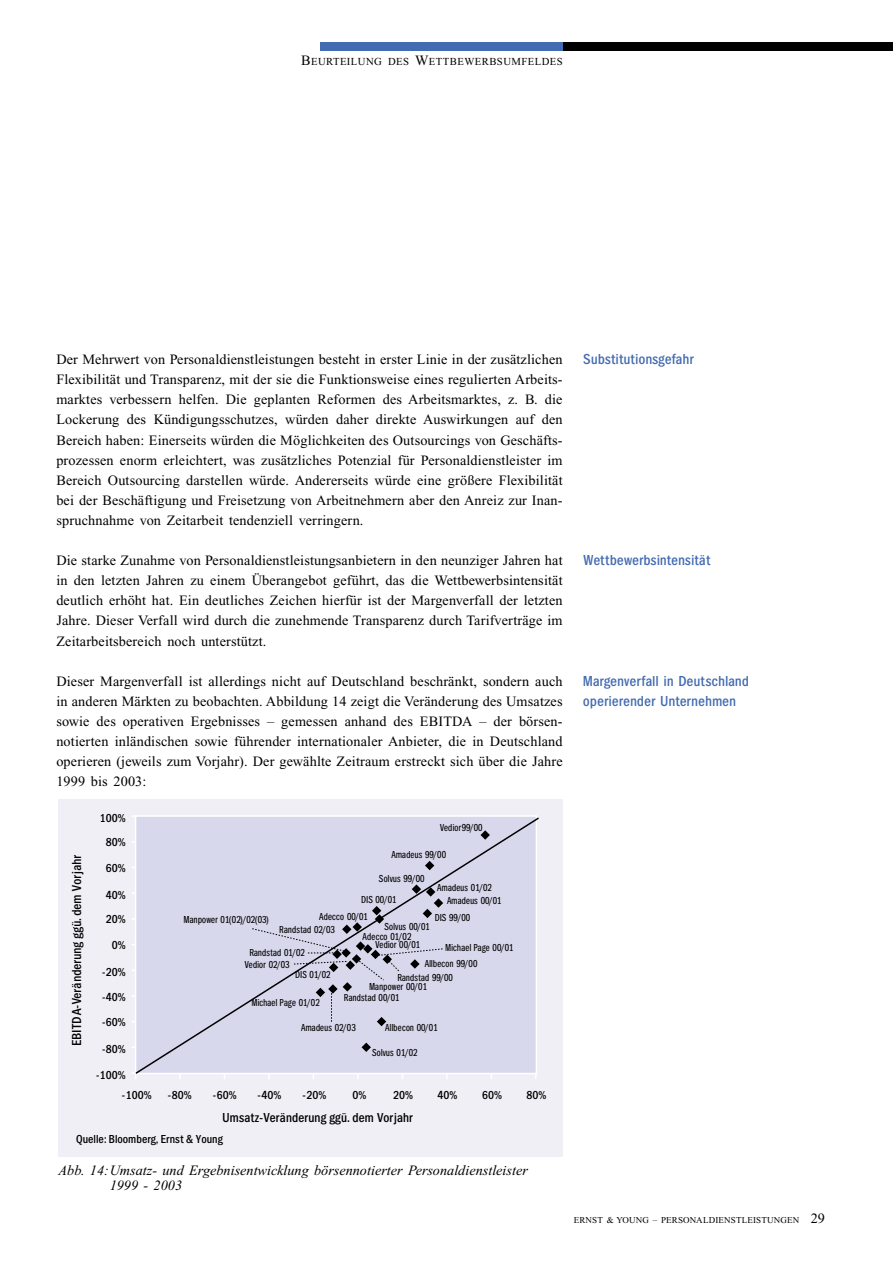
<style>
.page{position:relative;width:893px;height:1263px;background:#fff}
.page>*{position:absolute;margin:0;border:0;box-sizing:border-box;transform-origin:0 0}
.t1{font:15px/20.1px "EY Gothic Cond Med";letter-spacing:.01em;color:#436bb1}
.t2{font:14.25px/20.1px "Times";letter-spacing:.01em;color:#000;text-align:justify}
.t3{font:italic 14.25px/15px "Times";color:#000}
.t4{font:13.5px "EY Gothic Cond Med";color:#000}
.t5{font:12px/20.1px "EY Gothic Cond Med";color:#000}
.t6{font:10.65px "Times";letter-spacing:.04em;color:#000}
.t7{font:10.5px/20.1px "EY Gothic Comp Book";color:#000}
.t8{font:9px "Times";letter-spacing:.02em;color:#000}
.s1{font-size:14.25px}
</style>
<div class="page">
<div style="left:562px;top:43px;width:330px;height:8px;background:#000"></div>
<div style="left:320px;top:43px;width:242px;height:8px;background:#436bb1"></div>
<div style="left:59px;top:799px;width:503px;height:358px;background:#f0eff6"></div>
<div style="left:135px;top:816px;width:404px;height:259px;background:#d7d8ec"></div>
<svg style="left:132px;top:1072px;width:4px;height:7px"></svg>
<svg style="left:361px;top:1043px;width:10px;height:9px"></svg>
<svg style="left:425px;top:861px;width:9px;height:9px"></svg>
<svg style="left:480px;top:830px;width:10px;height:10px"></svg>
<svg style="left:251px;top:884px;width:193px;height:142px;background:#cccde0"></svg>
<p class="t6" style="left:301px;top:58px;width:263px"><span class="s1">B</span>EURTEILUNG DES <span class="s1">W</span>ETTBEWERBSUMFELDES</p>
<p class="t2" style="left:56px;top:351px;width:507px">Der Mehrwert von Personaldienstleistungen besteht in erster Linie in der zusätzlichen Flexibilität und Transparenz, mit der sie die Funktionsweise eines regulierten Arbeits&shy;marktes verbessern helfen. Die geplanten Reformen des Arbeitsmarktes, z. B. die Lockerung des Kündigungsschutzes, würden daher direkte Auswirkungen auf den Bereich haben: Einerseits würden die Möglichkeiten des Outsourcings von Geschäfts&shy;prozessen enorm erleichtert, was zusätzliches Potenzial für Personaldienstleister im Bereich Outsourcing darstellen würde. Andererseits würde eine größere Flexibilität bei der Beschäftigung und Freisetzung von Arbeitnehmern aber den Anreiz zur Inan&shy;spruchnahme von Zeitarbeit tendenziell verringern.</p>
<p class="t2" style="left:56px;top:552px;width:507px">Die starke Zunahme von Personaldienstleistungsanbietern in den neunziger Jahren hat in den letzten Jahren zu einem Überangebot geführt, das die Wettbewerbsintensität deutlich erhöht hat. Ein deutliches Zeichen hierfür ist der Margenverfall der letzten Jahre. Dieser Verfall wird durch die zunehmende Transparenz durch Tarifverträge im Zeitarbeitsbereich noch unterstützt.</p>
<p class="t2" style="left:56px;top:672px;width:508px">Dieser Margenverfall ist allerdings nicht auf Deutschland beschränkt, sondern auch in anderen Märkten zu beobachten. Abbildung 14 zeigt die Veränderung des Umsatzes sowie des operativen Ergebnisses – gemessen anhand des EBITDA – der börsen&shy;notierten inländischen sowie führender internationaler Anbieter, die in Deutschland operieren (jeweils zum Vorjahr). Der gewählte Zeitraum erstreckt sich über die Jahre 1999 bis 2003:</p>
<p class="t4" style="left:73px;top:1045px;width:192px;rotate:-90deg">EBITDA-Veränderung ggü. dem Vorjahr</p>
<p class="t5" style="left:100px;top:810px;width:27px">100%</p>
<p class="t5" style="left:106px;top:834px;width:21px">80%</p>
<p class="t5" style="left:106px;top:860px;width:21px">60%</p>
<p class="t5" style="left:106px;top:887px;width:21px">40%</p>
<p class="t5" style="left:106px;top:911px;width:21px">20%</p>
<p class="t5" style="left:112px;top:937px;width:15px">0%</p>
<p class="t5" style="left:103px;top:964px;width:25px">-20%</p>
<p class="t5" style="left:103px;top:989px;width:25px">-40%</p>
<p class="t5" style="left:103px;top:1014px;width:25px">-60%</p>
<p class="t5" style="left:103px;top:1041px;width:25px">-80%</p>
<p class="t5" style="left:122px;top:1067px;width:31px;text-indent:-26px">-100% -100%</p>
<p class="t7" style="left:440px;top:819px;width:44px">Vedior99/00</p>
<p class="t7" style="left:392px;top:846px;width:56px">Amadeus 99/00</p>
<p class="t7" style="left:379px;top:870px;width:47px">Solvus 99/00</p>
<p class="t7" style="left:385px;top:918px;width:47px">Solvus 00/01</p>
<p class="t7" style="left:437px;top:879px;width:56px">Amadeus 01/02</p>
<p class="t7" style="left:362px;top:891px;width:36px">DIS 00/01</p>
<p class="t7" style="left:447px;top:893px;width:56px">Amadeus 00/01</p>
<p class="t7" style="left:363px;top:908px;width:50px;text-indent:-43px">Adecco 00/01<br>Adecco 01/02</p>
<p class="t7" style="left:435px;top:909px;width:36px">DIS 99/00</p>
<p class="t7" style="left:184px;top:911px;width:86px">Manpower 01(02)/02(03)</p>
<p class="t7" style="left:280px;top:921px;width:56px">Randstad 02/03</p>
<p class="t7" style="left:250px;top:944px;width:56px">Randstad 01/02</p>
<p class="t7" style="left:376px;top:936px;width:46px">Vedior 00/01</p>
<p class="t7" style="left:446px;top:940px;width:69px">Michael Page 00/01</p>
<p class="t7" style="left:245px;top:956px;width:46px">Vedior 02/03</p>
<p class="t7" style="left:296px;top:966px;width:36px">DIS 01/02</p>
<p class="t7" style="left:252px;top:994px;width:69px">Michael Page 01/02</p>
<p class="t7" style="left:425px;top:955px;width:54px">Allbecon 99/00</p>
<p class="t7" style="left:398px;top:969px;width:56px">Randstad 99/00</p>
<p class="t7" style="left:370px;top:979px;width:59px">Manpower 00/01</p>
<p class="t7" style="left:344px;top:989px;width:56px">Randstad 00/01</p>
<p class="t7" style="left:301px;top:1020px;width:56px">Amadeus 02/03</p>
<p class="t7" style="left:385px;top:1019px;width:54px">Allbecon 00/01</p>
<p class="t7" style="left:372px;top:1045px;width:47px">Solvus 01/02</p>
<p class="t5" style="left:168px;top:1087px;width:25px">-80%</p>
<p class="t5" style="left:214px;top:1087px;width:25px">-60%</p>
<p class="t5" style="left:258px;top:1087px;width:25px">-40%</p>
<p class="t5" style="left:303px;top:1087px;width:25px">-20%</p>
<p class="t5" style="left:352px;top:1087px;width:15px">0%</p>
<p class="t5" style="left:393px;top:1087px;width:21px">20%</p>
<p class="t5" style="left:437px;top:1087px;width:21px">40%</p>
<p class="t5" style="left:482px;top:1087px;width:21px">60%</p>
<p class="t5" style="left:526px;top:1087px;width:21px">80%</p>
<p class="t4" style="left:223px;top:1114px;width:192px">Umsatz-Veränderung ggü. dem Vorjahr</p>
<p class="t5" style="left:77px;top:1131px;width:148px">Quelle: Bloomberg, Ernst &amp; Young</p>
<p class="t3" style="left:110px;top:1164px;width:420px;text-indent:-51px">Abb. 14:Umsatz- und Ergebnisentwicklung börsennotierter Personaldienstleister<br>1999 - 2003</p>
<p class="t1" style="left:584px;top:352px;width:112px">Substitutionsgefahr</p>
<p class="t1" style="left:584px;top:553px;width:129px">Wettbewerbsintensität</p>
<p class="t1" style="left:584px;top:673px;width:167px">Margenverfall in Deutschland operierender Unternehmen</p>
<p class="t8" style="left:573px;top:1217px;width:227px">ERNST &amp; YOUNG – PERSONALDIENSTLEISTUNGEN</p>
<p class="t2" style="left:810px;top:1210px;width:16px">29</p>
</div>
